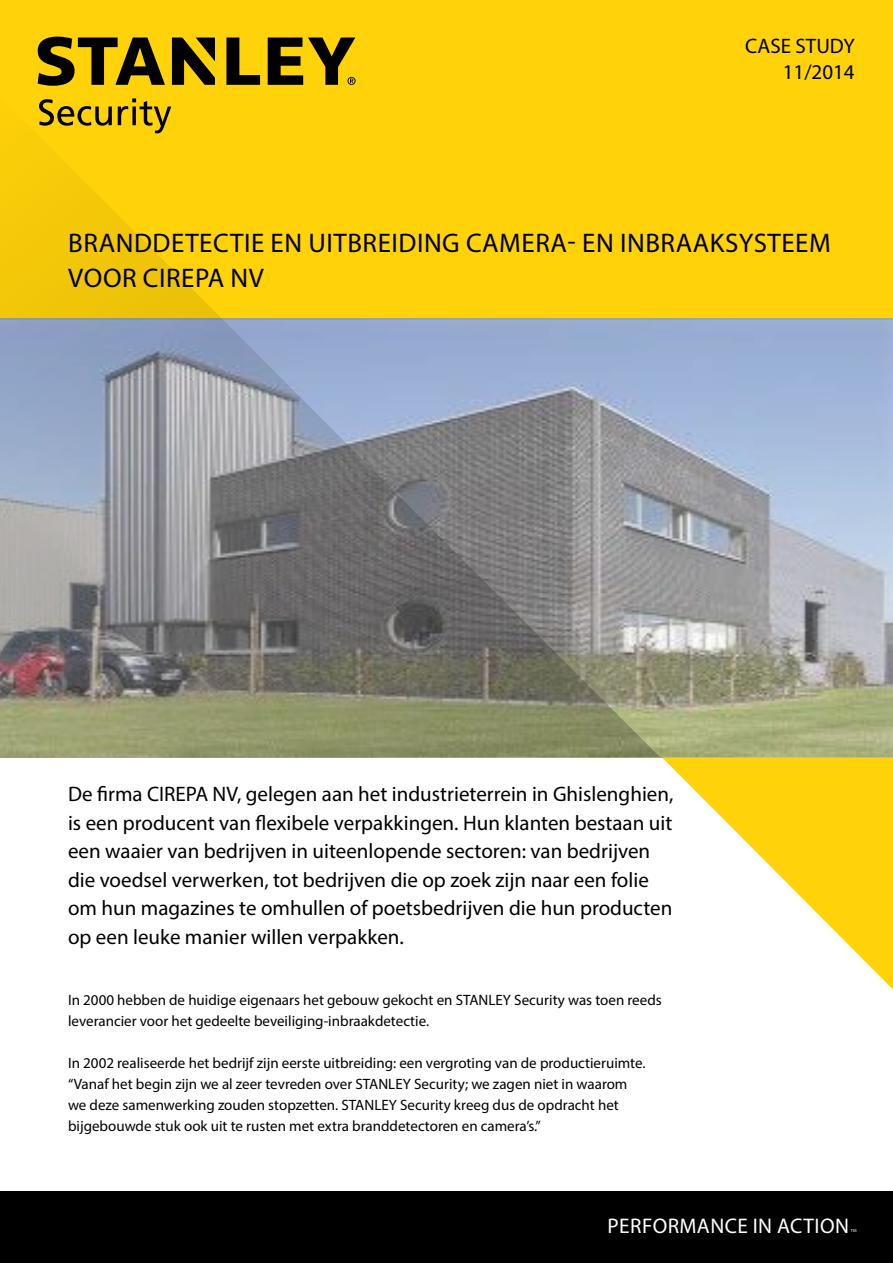
<style>
.page{position:relative;width:893px;height:1263px;background:#fff}
.page>*{position:absolute;margin:0;border:0;box-sizing:border-box;transform-origin:0 0}
.t1{font:27px/34.5px "Myriad Pro";letter-spacing:.02em;color:#000}
.t2{font:21.15px "Myriad Pro";letter-spacing:.02em;color:#fff}
.t3{font:21px/28.5px "Myriad Pro";color:#000;text-align:right}
.t4{font:15px/21px "Myriad Pro";color:#000}
.t5{font:4.35px "Myriad Pro";color:#fff}
</style>
<div class="page">
<div style="left:0;top:1191px;width:893px;height:72px;background:#000"></div>
<div style="left:0;top:0;width:893px;height:320px;background:#ffd20a"></div>
<img style="left:660px;top:319px;width:233px;height:439px">
<svg style="left:662px;top:757px;width:231px;height:232px"></svg>
<svg style="left:0;top:106px;width:660px;height:652px"></svg>
<svg style="left:39px;top:99px;width:73px;height:27px"></svg>
<svg style="left:118px;top:98px;width:53px;height:35px"></svg>
<svg style="left:38px;top:37px;width:318px;height:49px"></svg>
<h3 class="t3" style="left:745px;top:33px;width:111px;line-height:25.2px">CASE STUDY<br>11/2014</h3>
<h1 class="t1" style="left:68px;top:225px;width:764px">BRANDDETECTIE EN UITBREIDING CAMERA- EN INBRAAKSYSTEEM<br>VOOR CIREPA NV</h1>
<p class="t3" style="left:68px;top:780px;width:607px;text-align:left">De firma CIREPA NV, gelegen aan het industrieterrein in Ghislenghien, is een producent van flexibele verpakkingen. Hun klanten bestaan uit een waaier van bedrijven in uiteenlopende sectoren: van bedrijven die voedsel verwerken, tot bedrijven die op zoek zijn naar een folie om hun magazines te omhullen of poetsbedrijven die hun producten op een leuke manier willen verpakken.</p>
<p class="t4" style="left:68px;top:989px;width:595px">In 2000 hebben de huidige eigenaars het gebouw gekocht en STANLEY Security was toen reeds leverancier voor het gedeelte beveiliging-inbraakdetectie.</p>
<p class="t4" style="left:68px;top:1052px;width:579px">In 2002 realiseerde het bedrijf zijn eerste uitbreiding: een vergroting van de productieruimte. “Vanaf het begin zijn we al zeer tevreden over STANLEY Security; we zagen niet in waarom we deze samenwerking zouden stopzetten. STANLEY Security kreeg dus de opdracht het bijgebouwde stuk ook uit te rusten met extra branddetectoren en camera’s.”</p>
<h2 class="t2" style="left:608px;top:1212px;width:243px">PERFORMANCE IN ACTION</h2>
<p class="t5" style="left:851px;top:1228px;width:7px">TM</p>
</div>
